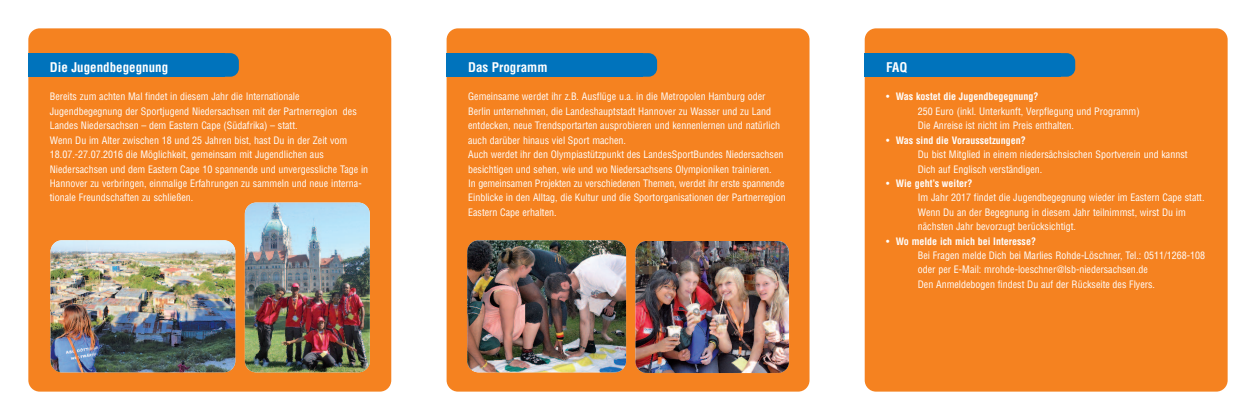
<style>
.page{position:relative;width:1256px;height:420px;background:#fff}
.page>*{position:absolute;margin:0;border:0;box-sizing:border-box;transform-origin:0 0}
.t1{font:700 condensed 13px "Helvetica";color:#fff}
.t2{font:condensed 10px/14.4px "Helvetica";color:#fff}
.t3{font:700 condensed 10px "Helvetica Com";color:#fff}
.s1{font-family:"Helvetica";font-weight:400}
</style>
<div class="page">
<div style="left:28px;top:28px;width:363px;height:363px;background:#f58220;border-radius:11px"></div>
<div style="left:447px;top:28px;width:362px;height:363px;background:#f58220;border-radius:11px"></div>
<div style="left:865px;top:28px;width:362px;height:363px;background:#f58220;border-radius:11px"></div>
<div style="left:28px;top:53px;width:197px;height:24px;background:#0073bc"></div>
<div style="left:42px;top:53px;width:197px;height:24px;background:#0073bc;border-radius:9px"></div>
<div style="left:447px;top:53px;width:196px;height:24px;background:#0073bc"></div>
<div style="left:461px;top:53px;width:196px;height:24px;background:#0073bc;border-radius:9px"></div>
<div style="left:865px;top:53px;width:196px;height:24px;background:#0073bc"></div>
<div style="left:879px;top:53px;width:196px;height:24px;background:#0073bc;border-radius:9px"></div>
<img style="left:245px;top:202px;width:125px;height:170px;border-radius:11px">
<img style="left:51px;top:240px;width:184px;height:132px;border-radius:11px">
<img style="left:635px;top:241px;width:154px;height:132px;border-radius:11px">
<img style="left:467px;top:240px;width:159px;height:132px;border-radius:11px">
<h1 class="t1" style="left:50px;top:62px;width:120px">Die Jugendbegegnung</h1>
<p class="t2" style="left:50px;top:90px;width:320px">Bereits zum achten Mal findet in diesem Jahr die Internationale Jugendbegegnung der Sportjugend Niedersachsen mit der Partnerregion des Landes Niedersachsen – dem Eastern Cape (Südafrika) – statt.<br>Wenn Du im Alter zwischen 18 und 25 Jahren bist, hast Du in der Zeit vom 18.07.-27.07.2016 die Möglichkeit, gemeinsam mit Jugendlichen aus Niedersachsen und dem Eastern Cape 10 spannende und unvergessliche Tage in Hannover zu verbringen, einmalige Erfahrungen zu sammeln und neue interna&shy;tionale Freundschaften zu schließen.</p>
<h1 class="t1" style="left:468px;top:62px;width:81px">Das Programm</h1>
<p class="t2" style="left:468px;top:90px;width:319px">Gemeinsame werdet ihr z.B. Ausflüge u.a. in die Metropolen Hamburg oder Berlin unternehmen, die Landeshauptstadt Hannover zu Wasser und zu Land entdecken, neue Trendsportarten ausprobieren und kennenlernen und natürlich auch darüber hinaus viel Sport machen.<br>Auch werdet ihr den Olympiastützpunkt des LandesSportBundes Niedersachsen besichtigen und sehen, wie und wo Niedersachsens Olympioniken trainieren.<br>In gemeinsamen Projekten zu verschiedenen Themen, werdet ihr erste spannende Einblicke in den Alltag, die Kultur und die Sportorganisationen der Partnerregion Eastern Cape erhalten.</p>
<h1 class="t1" style="left:886px;top:62px;width:23px">FAQ</h1>
<p class="t3" style="left:886px;top:90px;width:154px"><span class="s1">•</span> Was kostet die Jugendbegegnung?</p>
<p class="t2" style="left:918px;top:105px;width:223px">250 Euro (inkl. Unterkunft, Verpflegung und Programm)<br>Die Anreise ist nicht im Preis enthalten.</p>
<p class="t3" style="left:886px;top:133px;width:141px"><span class="s1">•</span> Was sind die Voraussetzungen?</p>
<p class="t2" style="left:918px;top:148px;width:271px">Du bist Mitglied in einem niedersächsischen Sportverein und kannst<br>Dich auf Englisch verständigen.</p>
<p class="t3" style="left:886px;top:176px;width:88px"><span class="s1">•</span> Wie geht’s weiter?</p>
<p class="t2" style="left:918px;top:191px;width:288px">Im Jahr 2017 findet die Jugendbegegnung wieder im Eastern Cape statt.<br>Wenn Du an der Begegnung in diesem Jahr teilnimmst, wirst Du im nächsten Jahr bevorzugt berücksichtigt.</p>
<p class="t3" style="left:886px;top:234px;width:151px"><span class="s1">•</span> Wo melde ich mich bei Interesse?</p>
<p class="t2" style="left:918px;top:249px;width:289px">Bei Fragen melde Dich bei Marlies Rohde-Löschner, Tel.: 0511/1268-108 oder per E-Mail: mrohde-loeschner@lsb-niedersachsen.de<br>Den Anmeldebogen findest Du auf der Rückseite des Flyers.</p>
</div>
